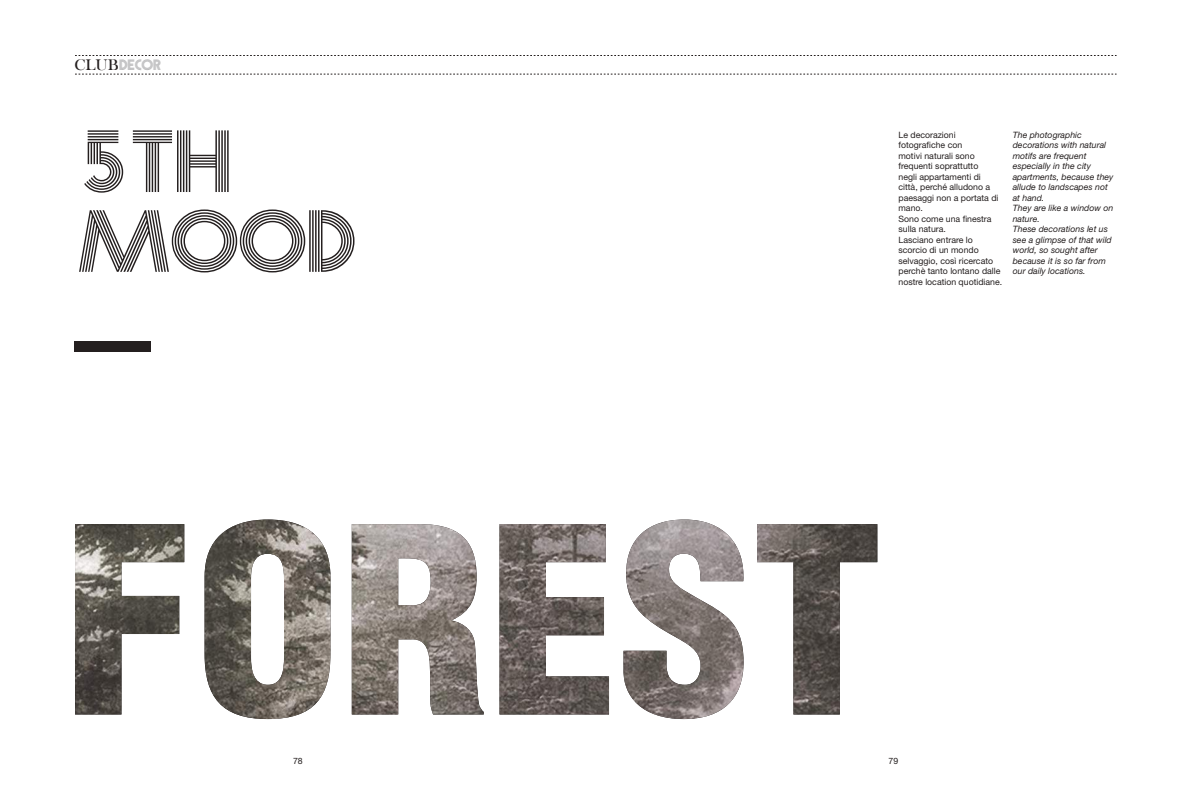
<style>
.page{position:relative;width:1191px;height:794px;background:#fff}
.page>*{position:absolute;margin:0;border:0;box-sizing:border-box;transform-origin:0 0}
.t1{font:78.75px "Prisma";color:#241f1f;scale:1.04 1}
.t2{font:900 condensed 73.5px "Helvetica Neue";color:#241f1f;scale:1.04 1}
.t3{font:13.47px "Prisma";color:#969698;scale:1.04 1}
.t4{font:8.75px/10.5px "Helvetica Neue";color:#241f1f}
.t5{font:italic 8.75px/10.5px "Helvetica Neue";color:#241f1f}
.s1{font-family:"Bask Old Face";font-size:15.75px;color:#241f1f}
</style>
<div class="page">
<svg style="left:75px;top:74px;width:1041px;height:1px"></svg>
<svg style="left:75px;top:55px;width:1041px;height:1px"></svg>
<img style="left:75px;top:519px;width:802px;height:200px">
<h3 class="t3" style="left:74px;top:55px;width:84px"><span class="s1">CLUB</span>DECOR</h3>
<h1 class="t1" style="left:75px;top:103px;width:149px">5TH</h1>
<h1 class="t1" style="left:75px;top:183px;width:269px">MOOD</h1>
<h2 class="t2" style="left:74px;top:296px;width:75px">—</h2>
<p class="t4" style="left:898px;top:129px;width:105px">Le decorazioni fotografiche con<br>motivi naturali sono frequenti soprattutto<br>negli appartamenti di città, perché alludono a paesaggi non a portata di mano.<br>Sono come una finestra sulla natura.<br>Lasciano entrare lo scorcio di un mondo selvaggio, così ricercato perchè tanto lontano dalle nostre location quotidiane.</p>
<p class="t5" style="left:1012px;top:129px;width:102px">The photographic decorations with natural motifs are frequent especially in the city apartments, because they allude to landscapes not at hand.<br>They are like a window on nature.<br>These decorations let us see a glimpse of that wild world, so sought after because it is so far from our daily locations.</p>
<p class="t4" style="left:293px;top:755px;width:11px">78</p>
<p class="t4" style="left:888px;top:755px;width:11px">79</p>
</div>
